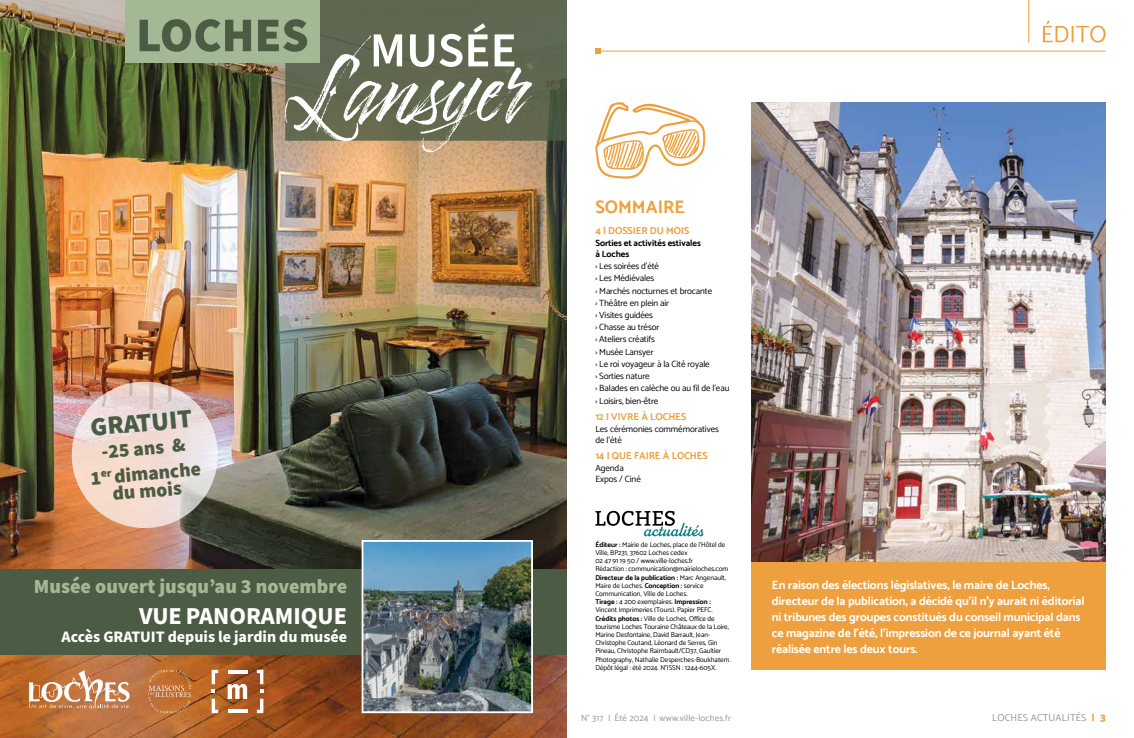
<style>
.page{position:relative;width:1134px;height:738px;background:#fff}
.page>*{position:absolute;margin:0;border:0;box-sizing:border-box;transform-origin:0 0}
.t1{font:900 26.2px "Source Sans Pro";color:#4c5c44}
.t2{font:700 24.3px "Source Sans Pro";color:#fff}
.t3{font:900 20px "Source Sans Pro";color:#a3b996}
.t4{font:900 19.7px/25.1px "Source Sans Pro";color:#4c5c44;text-align:center}
.t5{font:700 18px "Catamaran";color:#eda03d}
.t6{font:700 16px "Source Sans Pro";color:#fff}
.t7{font:700 12px/16px "Catamaran";letter-spacing:-.01em;color:#fff}
.t8{font:700 10px "Catamaran";letter-spacing:-.005em;color:#eda03d}
.t9{font:10px "Catamaran";letter-spacing:.02em;color:#939598}
.t10{font:9px/12.2px "Catamaran";letter-spacing:-.01em;color:#000}
.t11{font:700 9px/10.8px "Catamaran";letter-spacing:-.01em;color:#000}
.t12{font:9px "Catamaran";letter-spacing:.02em;color:#939598}
.t13{font:7px/8.2px "Catamaran";letter-spacing:-.005em;color:#000}
.s1{font-weight:700}
.s2{font-weight:800;color:#eda03d}
.s3{font-weight:800;font-size:11px;color:#eda03d}
</style>
<div class="page">
<img style="left:0;top:0;width:567px;height:737px">
<hr style="left:595px;top:51px;width:511px;height:1px;background:#eda03d">
<hr style="left:1028px;top:0;width:1px;height:43px;background:#eda03d">
<svg style="left:595px;top:48px;width:6px;height:6px"></svg>
<svg style="left:1043px;top:21px;width:63px;height:22px"></svg>
<img style="left:751px;top:102px;width:355px;height:459px">
<svg style="left:320px;top:0;width:247px;height:141px;background:#5b644e"></svg>
<div style="left:125px;top:0;width:195px;height:62px;background:#a3b996"></div>
<svg style="left:140px;top:19px;width:392px;height:133px"></svg>
<img style="left:68px;top:378px;width:153px;height:153px">
<svg style="left:29px;top:669px;width:101px;height:39px"></svg>
<svg style="left:148px;top:669px;width:43px;height:43px;background:#c2783f"></svg>
<svg style="left:228px;top:683px;width:19px;height:15px"></svg>
<hr style="left:228px;top:669px;width:19px;height:3px;background:#fff">
<hr style="left:228px;top:709px;width:19px;height:3px;background:#fff">
<svg style="left:257px;top:669px;width:6px;height:14px"></svg>
<svg style="left:212px;top:698px;width:6px;height:14px"></svg>
<svg style="left:257px;top:698px;width:6px;height:14px"></svg>
<svg style="left:212px;top:669px;width:6px;height:14px"></svg>
<div style="left:0;top:568px;width:567px;height:85px;background:#4c5c44"></div>
<img style="left:365px;top:542px;width:165px;height:167px">
<div style="left:362px;top:539px;width:171px;height:173px;border:2px solid #fff"></div>
<svg style="left:595px;top:510px;width:108px;height:26px"></svg>
<div style="left:751px;top:561px;width:355px;height:108px;background:#eda03d"></div>
<svg style="left:595px;top:102px;width:110px;height:76px"></svg>
<h1 class="t1" style="left:89px;top:409px;width:103px;rotate:-5deg">GRATUIT</h1>
<h3 class="t4" style="left:87px;top:440px;width:112px;rotate:-5deg">-25 ans &amp;<br>1<sup>er</sup> dimanche</h3>
<h3 class="t4" style="left:112px;top:481px;width:71px;rotate:-5deg">du mois</h3>
<h3 class="t3" style="left:34px;top:572px;width:315px">Musée ouvert jusqu’au 3 novembre</h3>
<h2 class="t2" style="left:139px;top:598px;width:210px">VUE PANORAMIQUE</h2>
<h3 class="t6" style="left:62px;top:625px;width:287px">Accès GRATUIT depuis le jardin du musée</h3>
<h3 class="t5" style="left:595px;top:196px;width:91px">SOMMAIRE</h3>
<h3 class="t8" style="left:595px;top:224px;width:95px">4 | DOSSIER DU MOIS</h3>
<p class="t11" style="left:595px;top:237px;width:107px">Sorties et activités estivales à Loches</p>
<p class="t10" style="left:595px;top:259px;width:136px">› Les soirées d’été<br>› Les Médiévales<br>› Marchés nocturnes et brocante<br>› Théâtre en plein air<br>› Visites guidées<br>› Chasse au trésor<br>› Ateliers créatifs<br>› Musée Lansyer<br>› Le roi voyageur à la Cité royale<br>› Sorties nature<br>› Balades en calèche ou au fil de l’eau › Loisirs, bien-être</p>
<h3 class="t8" style="left:595px;top:410px;width:92px">12 | VIVRE À LOCHES</h3>
<p class="t10" style="left:595px;top:423px;width:125px;line-height:10.8px">Les cérémonies commémoratives de l’été</p>
<h3 class="t8" style="left:595px;top:449px;width:114px">14 | QUE FAIRE À LOCHES</h3>
<p class="t10" style="left:595px;top:462px;width:47px;line-height:10.8px">Agenda<br>Expos / Ciné</p>
<p class="t13" style="left:595px;top:539px;width:137px"><span class="s1">Éditeur :</span> Mairie de Loches, place de l’Hôtel de Ville, BP231, 37602 Loches cedex<br>02 47 91 19 50 / www.ville-loches.fr<br>Rédaction : communication@mairieloches.com <span class="s1">Directeur de la publication :</span> Marc Angenault, Maire de Loches. <span class="s1">Conception :</span> service Communication, Ville de Loches.<br><span class="s1">Tirage :</span> 4 200 exemplaires. <span class="s1">Impression :<br></span>Vincent Imprimeries (Tours). Papier PEFC.<br><span class="s1">Crédits photos :</span> Ville de Loches, Office de tourisme Loches Touraine Châteaux de la Loire, Marine Desfontaine, David Barrault, Jean-Christophe Coutand, Léonard de Serres, Gin Pineau, Christophe Raimbault/CD37, Gaultier Photography, Nathalie Desperches-Boukhatem.<br>Dépôt légal : été 2024. N°ISSN : 1244-605X.</p>
<p class="t7" style="left:772px;top:576px;width:314px">En raison des élections législatives, le maire de Loches, directeur de la publication, a décidé qu’il n’y aurait ni éditorial ni tribunes des groupes constitués du conseil municipal dans ce magazine de l’été, l’impression de ce journal ayant été réalisée entre les deux tours.</p>
<p class="t12" style="left:581px;top:712px;width:151px">N° 317 | Été 2024 | www.ville-loches.fr</p>
<h3 class="t9" style="left:992px;top:711px;width:115px">LOCHES ACTUALITÉS <span class="s2">|</span> <span class="s3">3</span></h3>
</div>
